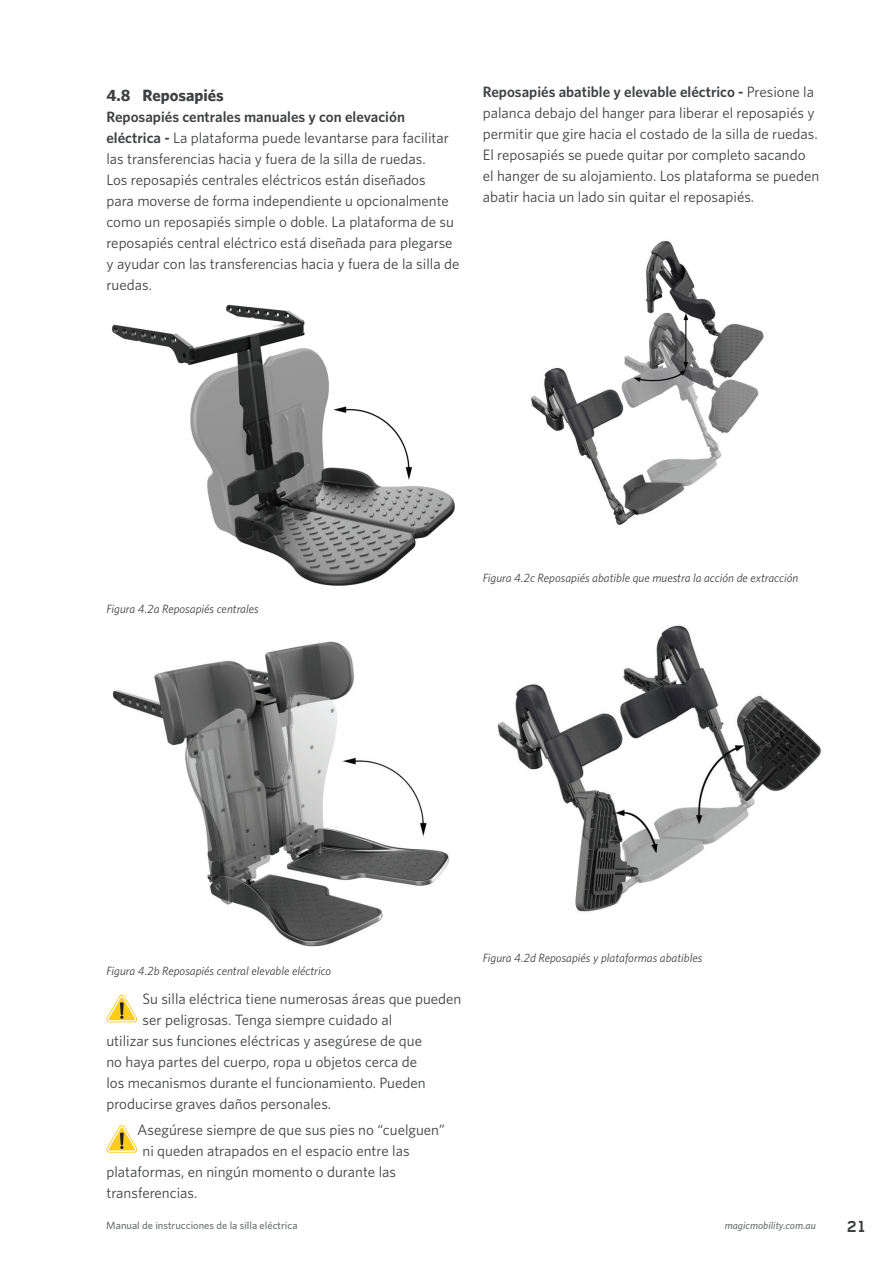
<style>
.page{position:relative;width:893px;height:1263px;background:#fff}
.page>*{position:absolute;margin:0;border:0;box-sizing:border-box;transform-origin:0 0}
.t1{font:700 16.5px "Whitney";color:#3f4042}
.t2{font:15px/21px "Whitney";color:#3f4042}
.t3{font:15px "Alpha Headline";color:#3f4042}
.t4{font:italic 12px "Whitney";color:#3f4042}
.t5{font:500 10.5px "Whitney";color:#6c6f72}
.t6{font:italic 500 10.5px "Whitney";color:#6c6f72}
.s1{font-weight:600}
</style>
<div class="page">
<img style="left:111px;top:304px;width:344px;height:282px">
<img style="left:112px;top:641px;width:338px;height:306px">
<svg style="left:106px;top:994px;width:32px;height:28px"></svg>
<svg style="left:106px;top:1125px;width:32px;height:28px"></svg>
<img style="left:531px;top:241px;width:233px;height:284px">
<img style="left:497px;top:625px;width:324px;height:287px">
<p class="t1" style="left:106px;top:85px;width:119px">4.8 Reposapiés</p>
<p class="t2" style="left:106px;top:106px;width:354px"><span class="s1">Reposapiés centrales manuales y con elevación eléctrica -</span> La plataforma puede levantarse para facilitar las transferencias hacia y fuera de la silla de ruedas.<br>Los reposapiés centrales eléctricos están diseñados<br>para moverse de forma independiente u opcionalmente como un reposapiés simple o doble. La plataforma de su reposapiés central eléctrico está diseñada para plegarse y ayudar con las transferencias hacia y fuera de la silla de ruedas.</p>
<p class="t2" style="left:483px;top:81px;width:338px"><span class="s1">Reposapiés abatible y elevable eléctrico -</span> Presione la palanca debajo del hanger para liberar el reposapiés y permitir que gire hacia el costado de la silla de ruedas.<br>El reposapiés se puede quitar por completo sacando el hanger de su alojamiento. Los plataforma se pueden abatir hacia un lado sin quitar el reposapiés.</p>
<p class="t4" style="left:106px;top:602px;width:154px">Figura 4.2a Reposapiés centrales</p>
<p class="t4" style="left:483px;top:571px;width:317px">Figura 4.2c Reposapiés abatible que muestra la acción de extracción</p>
<p class="t4" style="left:106px;top:964px;width:226px">Figura 4.2b Reposapiés central elevable eléctrico</p>
<p class="t2" style="left:143px;top:988px;width:320px">Su silla eléctrica tiene numerosas áreas que pueden</p>
<p class="t2" style="left:143px;top:1009px;width:251px">ser peligrosas. Tenga siempre cuidado al</p>
<p class="t2" style="left:106px;top:1030px;width:317px">utilizar sus funciones eléctricas y asegúrese de que</p>
<p class="t2" style="left:106px;top:1051px;width:312px">no haya partes del cuerpo, ropa u objetos cerca de</p>
<p class="t2" style="left:106px;top:1072px;width:321px">los mecanismos durante el funcionamiento. Pueden</p>
<p class="t2" style="left:106px;top:1093px;width:226px">producirse graves daños personales.</p>
<p class="t2" style="left:137px;top:1118px;width:309px">Asegúrese siempre de que sus pies no “cuelguen”</p>
<p class="t2" style="left:143px;top:1139px;width:269px">ni queden atrapados en el espacio entre las</p>
<p class="t2" style="left:106px;top:1160px;width:291px">plataformas, en ningún momento o durante las</p>
<p class="t2" style="left:106px;top:1181px;width:93px">transferencias.</p>
<p class="t4" style="left:483px;top:951px;width:221px">Figura 4.2d Reposapiés y plataformas abatibles</p>
<p class="t5" style="left:106px;top:1219px;width:193px">Manual de instrucciones de la silla eléctrica</p>
<p class="t6" style="left:725px;top:1219px;width:93px">magicmobility.com.au</p>
<p class="t3" style="left:846px;top:1216px;width:21px">21</p>
</div>
